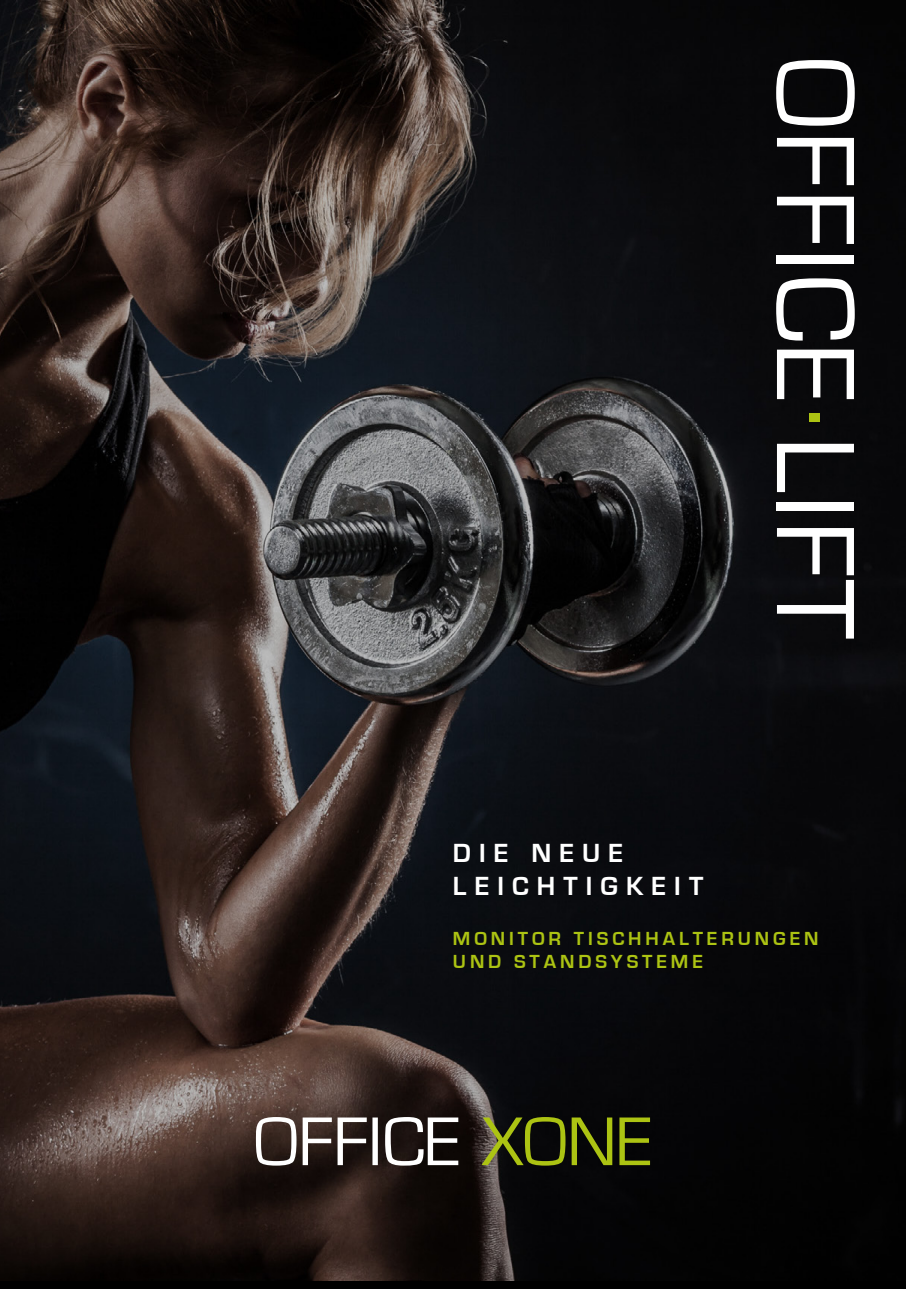
<style>
.page{position:relative;width:906px;height:1289px;background:#fff}
.page>*{position:absolute;margin:0;border:0;box-sizing:border-box;transform-origin:0 0}
.t1{font:115.5px "Eurostile";letter-spacing:.02em;color:#fff}
.t2{font:700 27px/32.4px "Eurostile";letter-spacing:.3em;color:#fff}
.t3{font:700 19.5px/23.4px "Eurostile";letter-spacing:.2em;color:#acc313}
</style>
<div class="page">
<img style="left:0;top:0;width:906px;height:1280px">
<div style="left:809px;top:413px;width:11px;height:9px;background:#acc313"></div>
<svg style="left:481px;top:1116px;width:169px;height:49px;background:#404710"></svg>
<svg style="left:256px;top:1116px;width:202px;height:49px"></svg>
<h1 class="t1" style="left:877px;top:57px;width:583px;rotate:90deg">OFFICE LIFT</h1>
<h2 class="t2" style="left:453px;top:837px;width:252px">DIE NEUE<br>LEICHTIGKEIT</h2>
<p class="t3" style="left:453px;top:927px;width:367px">MONITOR TISCHHALTERUNGEN<br>UND STANDSYSTEME</p>
</div>
